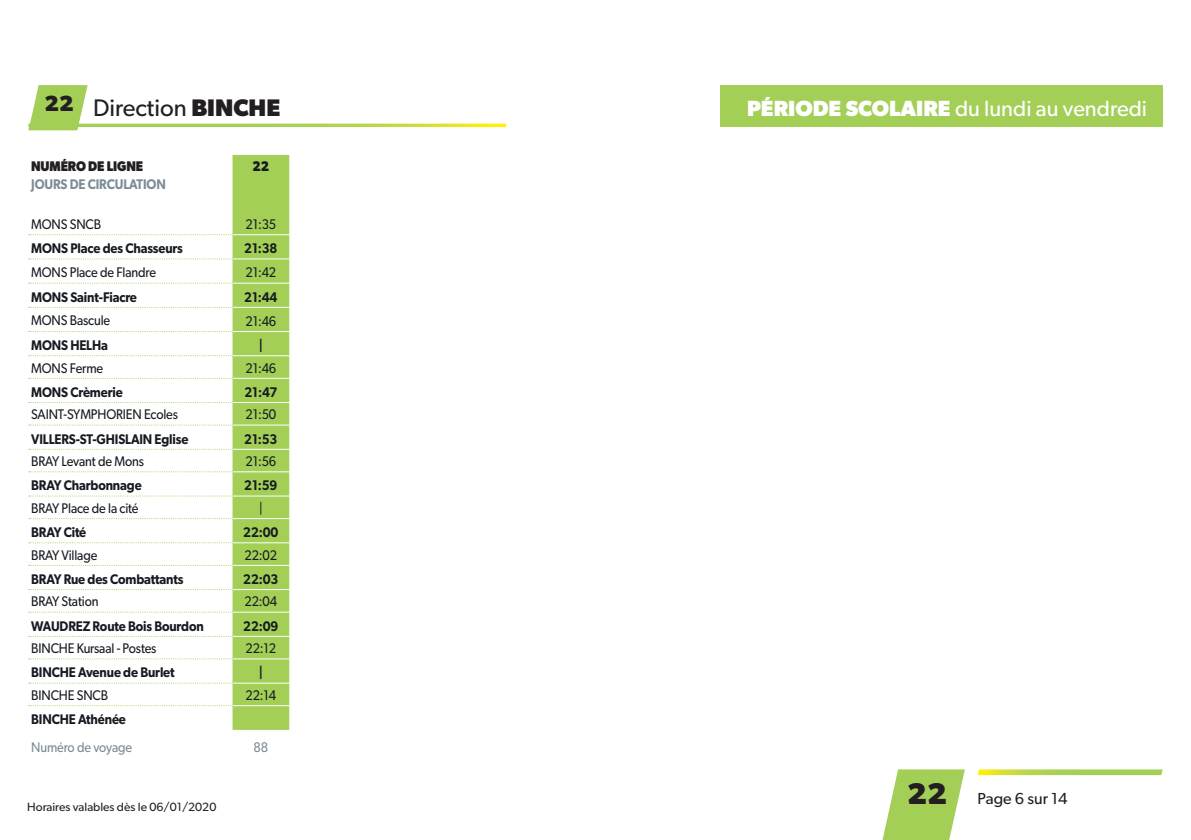
<style>
.page{position:relative;width:1191px;height:840px;background:#fff}
.page>*{position:absolute;margin:0;border:0;box-sizing:border-box;transform-origin:0 0}
.t1{font:700 30px "Gibson";color:#231f20}
.t2{font:24px "Gibson";color:#231f20}
.t3{font:22px "Gibson";color:#fff}
.t4{font:16px "Gibson";color:#231f20}
.Gibson_-_7_-_Regular{font:600 14px "Gibson";letter-spacing:-.01em;color:#161b21;scale:.9 1}
.Gibson_-_7_-_SemiBol{font:14px "Gibson";letter-spacing:-.01em;color:#161b21;scale:.9 1}
.Gibson_-_7_-_SemiBol-2{font:600 14px "Gibson";letter-spacing:-.01em;color:#161b21;scale:.9 1}
.Gibson_-_7_-_Regular-2{font:14px "Gibson";letter-spacing:-.01em;color:#161b21;scale:.9 1}
.Gibson_-_7_-_Semibol{font:600 14px "Gibson";letter-spacing:-.01em;color:#7b8c95;scale:.9 1}
.Gibson_-_7_-_Regular-3{font:14px "Gibson";letter-spacing:-.01em;color:#7b8c95;scale:.9 1}
.Gibson_-_7_-_Bold{font:700 14px "Gibson";letter-spacing:-.01em;color:#231f20;scale:.9 1}
.Gibson_-_7_-_Bold-2{font:700 14px "Gibson";color:#161b21;scale:.9 1}
.Gibson-_7_-_Regular{font:14px "Gibson";color:#7b8c95;scale:.9 1}
.t5{font:12px "Gibson";color:#231f20}
.s1{font-weight:700}
</style>
<div class="page">
<svg style="left:978px;top:769px;width:184px;height:5px"></svg>
<div style="left:720px;top:85px;width:442px;height:42px;background:#a3cf57"></div>
<svg style="left:88px;top:123px;width:418px;height:4px;background:#c3dc64"></svg>
<svg style="left:28px;top:85px;width:60px;height:45px"></svg>
<svg style="left:882px;top:769px;width:83px;height:70px"></svg>
<svg style="left:29px;top:155px;width:260px;height:574px"></svg>
<hr style="left:232px;top:234px;width:57px;height:1px;background:#fff">
<hr style="left:232px;top:258px;width:57px;height:1px;background:#fff">
<hr style="left:232px;top:282px;width:57px;height:1px;background:#fff">
<hr style="left:232px;top:306px;width:57px;height:2px;background:#fff">
<hr style="left:232px;top:331px;width:57px;height:1px;background:#fff">
<hr style="left:232px;top:355px;width:57px;height:1px;background:#fff">
<hr style="left:232px;top:377px;width:57px;height:1px;background:#fff">
<hr style="left:232px;top:402px;width:57px;height:1px;background:#fff">
<hr style="left:232px;top:424px;width:57px;height:1px;background:#fff">
<hr style="left:232px;top:448px;width:57px;height:1px;background:#fff">
<hr style="left:232px;top:471px;width:57px;height:1px;background:#fff">
<hr style="left:232px;top:495px;width:57px;height:1px;background:#fff">
<hr style="left:232px;top:518px;width:57px;height:1px;background:#fff">
<hr style="left:232px;top:542px;width:57px;height:1px;background:#fff">
<hr style="left:232px;top:564px;width:57px;height:1px;background:#fff">
<hr style="left:232px;top:588px;width:57px;height:1px;background:#fff">
<hr style="left:232px;top:611px;width:57px;height:1px;background:#fff">
<hr style="left:232px;top:635px;width:57px;height:1px;background:#fff">
<hr style="left:232px;top:658px;width:57px;height:1px;background:#fff">
<hr style="left:232px;top:682px;width:57px;height:1px;background:#fff">
<hr style="left:232px;top:704px;width:57px;height:1px;background:#fff">
<h2 class="t2" style="left:45px;top:93px;width:237px"><sup>22</sup> Direction <span class="s1">BINCHE</span></h2>
<p class="Gibson_-_7_-_Bold" style="left:31px;top:157px;width:126px">NUMÉRO DE LIGNE</p>
<p class="Gibson_-_7_-_Bold-2" style="left:252px;top:157px;width:20px">22</p>
<p class="Gibson_-_7_-_Semibol" style="left:31px;top:176px;width:151px">JOURS DE CIRCULATION</p>
<p class="Gibson_-_7_-_Regular-2" style="left:31px;top:216px;width:79px">MONS SNCB</p>
<p class="Gibson_-_7_-_Regular-2" style="left:245px;top:216px;width:36px">21:35</p>
<p class="Gibson_-_7_-_SemiBol-2" style="left:31px;top:240px;width:170px">MONS Place des Chasseurs</p>
<p class="Gibson_-_7_-_SemiBol-2" style="left:244px;top:240px;width:38px">21:38</p>
<p class="Gibson_-_7_-_Regular-2" style="left:31px;top:263px;width:140px">MONS Place de Flandre</p>
<p class="Gibson_-_7_-_Regular-2" style="left:245px;top:264px;width:36px">21:42</p>
<p class="Gibson_-_7_-_SemiBol-2" style="left:31px;top:288px;width:119px">MONS Saint-Fiacre</p>
<p class="Gibson_-_7_-_SemiBol-2" style="left:244px;top:288px;width:38px">21:44</p>
<p class="Gibson_-_7_-_Regular-2" style="left:31px;top:311px;width:89px">MONS Bascule</p>
<p class="Gibson_-_7_-_Regular-2" style="left:245px;top:312px;width:36px">21:46</p>
<p class="Gibson_-_7_-_SemiBol-2" style="left:31px;top:336px;width:87px">MONS HELHa</p>
<p class="Gibson_-_7_-_SemiBol-2" style="left:259px;top:336px;width:6px">|</p>
<p class="Gibson_-_7_-_SemiBol" style="left:31px;top:359px;width:81px">MONS Ferme</p>
<p class="Gibson_-_7_-_SemiBol" style="left:245px;top:359px;width:36px">21:46</p>
<p class="Gibson_-_7_-_Regular" style="left:31px;top:383px;width:103px">MONS Crèmerie</p>
<p class="Gibson_-_7_-_Regular" style="left:244px;top:383px;width:38px">21:47</p>
<p class="Gibson_-_7_-_SemiBol" style="left:31px;top:406px;width:165px">SAINT-SYMPHORIEN Ecoles</p>
<p class="Gibson_-_7_-_SemiBol" style="left:245px;top:406px;width:36px">21:50</p>
<p class="Gibson_-_7_-_Regular" style="left:31px;top:430px;width:176px">VILLERS-ST-GHISLAIN Eglise</p>
<p class="Gibson_-_7_-_Regular" style="left:244px;top:430px;width:38px">21:53</p>
<p class="Gibson_-_7_-_SemiBol" style="left:31px;top:452px;width:127px">BRAY Levant de Mons</p>
<p class="Gibson_-_7_-_SemiBol" style="left:245px;top:452px;width:36px">21:56</p>
<p class="Gibson_-_7_-_Regular" style="left:31px;top:477px;width:124px">BRAY Charbonnage</p>
<p class="Gibson_-_7_-_Regular" style="left:244px;top:477px;width:38px">21:59</p>
<p class="Gibson_-_7_-_SemiBol" style="left:31px;top:499px;width:121px">BRAY Place de la cité</p>
<p class="Gibson_-_7_-_SemiBol" style="left:259px;top:499px;width:5px">|</p>
<p class="Gibson_-_7_-_Regular" style="left:31px;top:523px;width:63px">BRAY Cité</p>
<p class="Gibson_-_7_-_Regular" style="left:243px;top:523px;width:41px">22:00</p>
<p class="Gibson_-_7_-_SemiBol" style="left:31px;top:546px;width:75px">BRAY Village</p>
<p class="Gibson_-_7_-_SemiBol" style="left:244px;top:546px;width:38px">22:02</p>
<p class="Gibson_-_7_-_Regular" style="left:31px;top:570px;width:171px">BRAY Rue des Combattants</p>
<p class="Gibson_-_7_-_Regular" style="left:243px;top:570px;width:41px">22:03</p>
<p class="Gibson_-_7_-_SemiBol" style="left:31px;top:593px;width:76px">BRAY Station</p>
<p class="Gibson_-_7_-_SemiBol" style="left:244px;top:593px;width:38px">22:04</p>
<p class="Gibson_-_7_-_Regular" style="left:31px;top:617px;width:193px">WAUDREZ Route Bois Bourdon</p>
<p class="Gibson_-_7_-_Regular" style="left:243px;top:617px;width:41px">22:09</p>
<p class="Gibson_-_7_-_SemiBol" style="left:31px;top:639px;width:141px">BINCHE Kursaal - Postes</p>
<p class="Gibson_-_7_-_SemiBol" style="left:245px;top:639px;width:36px">22:12</p>
<p class="Gibson_-_7_-_Regular" style="left:31px;top:663px;width:161px">BINCHE Avenue de Burlet</p>
<p class="Gibson_-_7_-_Regular" style="left:259px;top:663px;width:6px">|</p>
<p class="Gibson_-_7_-_SemiBol" style="left:31px;top:686px;width:87px">BINCHE SNCB</p>
<p class="Gibson_-_7_-_SemiBol" style="left:245px;top:686px;width:36px">22:14</p>
<p class="Gibson_-_7_-_Regular" style="left:31px;top:710px;width:107px">BINCHE Athénée</p>
<p class="Gibson_-_7_-_Regular-3" style="left:31px;top:738px;width:114px">Numéro de voyage</p>
<p class="Gibson-_7_-_Regular" style="left:253px;top:738px;width:18px">88</p>
<h3 class="t3" style="left:747px;top:95px;width:401px"><span class="s1">PÉRIODE SCOLAIRE</span> du lundi au vendredi</h3>
<h1 class="t1" style="left:907px;top:775px;width:41px">22</h1>
<p class="t5" style="left:27px;top:799px;width:191px">Horaires valables dès le 06/01/2020</p>
<p class="t4" style="left:977px;top:788px;width:91px">Page 6 sur 14</p>
</div>
